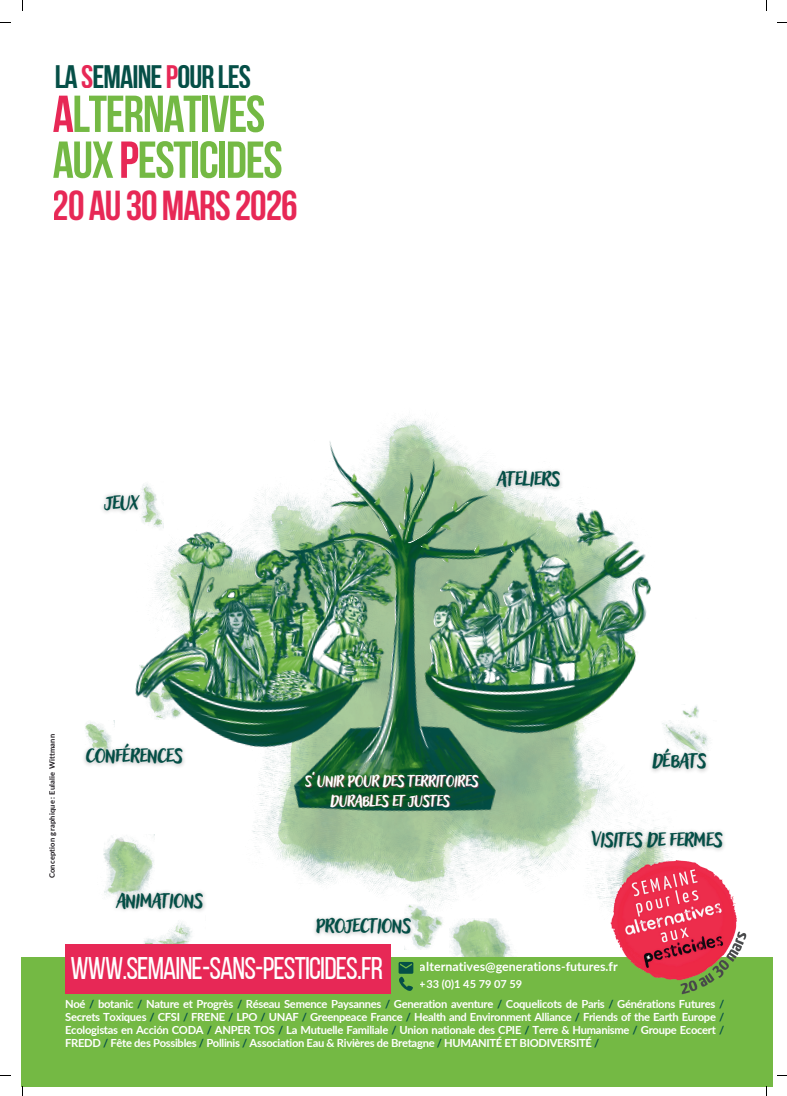
<style>
.page{position:relative;width:787px;height:1096px;background:#fff}
.page>*{position:absolute;margin:0;border:0;box-sizing:border-box;transform-origin:0 0}
.t1{font:51.88px/45.9px "font 000000002 f 16900 a";letter-spacing:-.025em;color:#74b944}
.t2{font:41.75px "font 000000002 f 16900 a";letter-spacing:-.025em;color:#e72856}
.t3{font:32.38px "font 000000002 f 16900 a";letter-spacing:-.025em;color:#054f47}
.t4{font:31.25px "font 000000002 f 16900 a";letter-spacing:-.025em;color:#fff}
.t5{font:27.12px "font 000000002 f 16900 a";letter-spacing:-.025em;color:#054f47}
.t6{font:21.88px/19.1px "font 000000002 f 16900 a";letter-spacing:-.025em;color:#fff;text-align:center}
.t7{font:12.5px "font 000000002 f 16900 a";color:#fff}
.t8{font:11.25px/13px "font 000000002 f 16900 a";letter-spacing:-.025em;color:#fff;text-align:justify}
.t9{font:11px "font 000000002 f 16900 a";color:#fff}
.t10{font:7.5px "font 000000002 f 16900 a";letter-spacing:.03em;color:#1a161b}
.s1{color:#e72856}
.s2{color:#054f47}
</style>
<div class="page">
<img style="left:450px;top:927px;width:63px;height:30px">
<img style="left:144px;top:927px;width:48px;height:17px">
<div style="left:22px;top:957px;width:751px;height:129px;background:#74b944"></div>
<div style="left:65px;top:944px;width:326px;height:49px;background:#e72856"></div>
<svg style="left:399px;top:962px;width:14px;height:28px"></svg>
<img style="left:114px;top:419px;width:540px;height:488px">
<img style="left:662px;top:720px;width:47px;height:21px">
<img style="left:682px;top:704px;width:17px;height:14px">
<img style="left:136px;top:482px;width:28px;height:48px">
<img style="left:140px;top:662px;width:11px;height:17px">
<img style="left:404px;top:904px;width:43px;height:45px">
<img style="left:85px;top:720px;width:29px;height:16px">
<img style="left:103px;top:834px;width:51px;height:61px">
<img style="left:145px;top:684px;width:42px;height:35px">
<img style="left:109px;top:885px;width:102px;height:26px">
<img style="left:84px;top:736px;width:106px;height:36px">
<img style="left:490px;top:463px;width:77px;height:8px">
<img style="left:102px;top:487px;width:46px;height:32px">
<img style="left:645px;top:741px;width:64px;height:37px">
<img style="left:584px;top:823px;width:140px;height:33px">
<img style="left:314px;top:911px;width:104px;height:31px">
<img style="left:187px;top:471px;width:455px;height:297px">
<img style="left:608px;top:853px;width:139px;height:142px">
<h3 class="t3" style="left:55px;top:63px;width:198px">La <span class="s1">S</span>EMAINE <span class="s1">P</span>OUR LES</h3>
<h1 class="t1" style="left:53px;top:96px;width:231px"><span class="s1">A</span>LTERNATIVES<br>AUX <span class="s1">P</span>ESTICIDES</h1>
<h2 class="t2" style="left:53px;top:189px;width:246px">20 AU 30 MARS 2026</h2>
<h3 class="t5" style="left:105px;top:483px;width:36px">jeux</h3>
<p class="t10" style="left:48px;top:878px;width:146px;rotate:-90deg">Conception graphique : Eulalie Wittmann</p>
<h3 class="t5" style="left:86px;top:737px;width:99px">Conférences</h3>
<h3 class="t5" style="left:116px;top:881px;width:89px">animations</h3>
<h3 class="t5" style="left:497px;top:460px;width:65px">ateliers</h3>
<h3 class="t6" style="left:305px;top:769px;width:175px">S’unir pour des territoires durables et justes</h3>
<h3 class="t5" style="left:316px;top:906px;width:97px">projections</h3>
<h3 class="t5" style="left:652px;top:741px;width:56px">débats</h3>
<h3 class="t5" style="left:591px;top:820px;width:133px">visites de fermes</h3>
<h3 class="t4" style="left:70px;top:955px;width:314px">www.semaine-sans-pesticides.fr</h3>
<p class="t7" style="left:420px;top:958px;width:199px">alternatives@generations-futures.fr</p>
<p class="t9" style="left:420px;top:976px;width:104px">+33 (0)1 45 79 07 59</p>
<p class="t8" style="left:65px;top:996px;width:660px">Noé <span class="s2">/</span> botanic <span class="s2">/</span> Nature et Progrès <span class="s2">/</span> Réseau Semence Paysannes <span class="s2">/</span> Generation aventure <span class="s2">/</span> Coquelicots de Paris <span class="s2">/</span> Générations Futures <span class="s2">/ </span>Secrets Toxiques <span class="s2">/</span> CFSI <span class="s2">/</span> FRENE <span class="s2">/</span> LPO <span class="s2">/</span> UNAF <span class="s2">/</span> Greenpeace France <span class="s2">/</span> Health and Environment Alliance <span class="s2">/</span> Friends of the Earth Europe <span class="s2">/ </span>Ecologistas en Acción CODA <span class="s2">/</span> ANPER TOS <span class="s2">/</span> La Mutuelle Familiale <span class="s2">/</span> Union nationale des CPIE <span class="s2">/</span> Terre &amp; Humanisme <span class="s2">/</span> Groupe Ecocert <span class="s2">/ </span>FREDD <span class="s2">/</span> Fête des Possibles <span class="s2">/</span> Pollinis <span class="s2">/</span> Association Eau &amp; Rivières de Bretagne <span class="s2">/</span> HUMANITÉ ET BIODIVERSITÉ <span class="s2">/</span></p>
</div>
